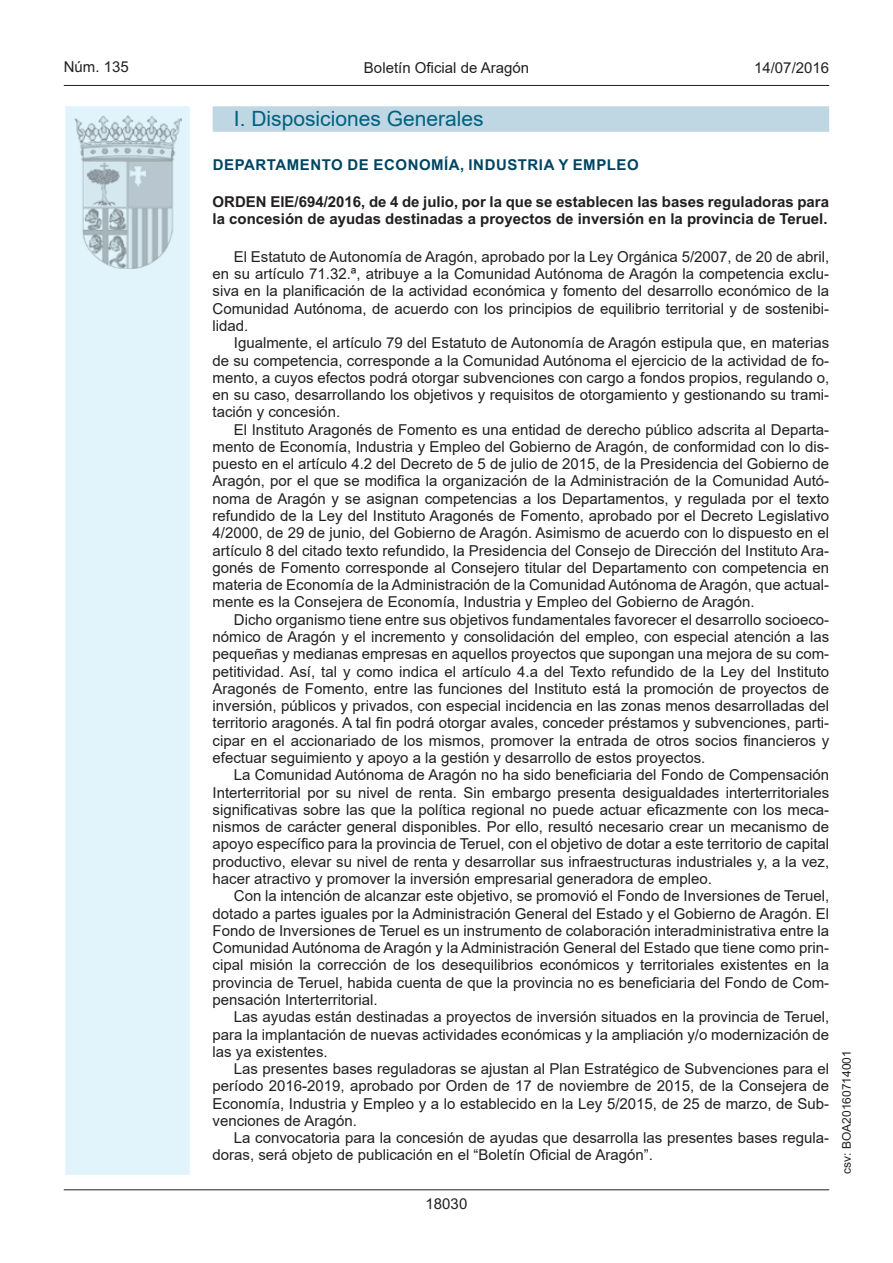
<style>
.page{position:relative;width:893px;height:1263px;background:#fff}
.page>*{position:absolute;margin:0;border:0;box-sizing:border-box;transform-origin:0 0}
.t1{font:21px "Arial MT2";color:#006180}
.t2{font:15px/17.2px "Arial MT2";color:#231f20;text-align:justify}
.t3{font:700 15px/16.5px "Arial";color:#231f20}
.t4{font:700 15px "Arial";letter-spacing:.035em;color:#004462}
.t5{font:15px "Arial";color:#231f20}
.t6{font:12px "Arial";color:#231f20}
</style>
<div class="page">
<hr style="left:64px;top:85px;width:765px;height:1px;background:#231f20">
<div style="left:64px;top:105px;width:127px;height:1071px;background:#e1f4fc;border:2px solid #fff"></div>
<img style="left:75px;top:115px;width:106px;height:153px">
<hr style="left:64px;top:1189px;width:765px;height:1px;background:#231f20">
<div style="left:213px;top:106px;width:616px;height:26px;background:#bfd6e3"></div>
<p class="t5" style="left:64px;top:57px;width:67px">Núm. 135</p>
<p class="t2" style="left:364px;top:59px;width:167px">Boletín Oficial de Aragón</p>
<p class="t5" style="left:754px;top:57px;width:77px">14/07/2016</p>
<h1 class="t1" style="left:234px;top:104px;width:251px">I. Disposiciones Generales</h1>
<p class="t4" style="left:213px;top:154px;width:427px">DEPARTAMENTO DE ECONOMÍA, INDUSTRIA Y EMPLEO</p>
<p class="t3" style="left:213px;top:194px;width:618px">ORDEN EIE/694/2016, de 4 de julio, por la que se establecen las bases reguladoras para la concesión de ayudas destinadas a proyectos de inversión en la provincia de Teruel.</p>
<p class="t2" style="left:213px;top:248px;width:618px;text-indent:21px">El Estatuto de Autonomía de Aragón, aprobado por la Ley Orgánica 5/2007, de 20 de abril, en su artículo 71.32.ª, atribuye a la Comunidad Autónoma de Aragón la competencia exclu&shy;siva en la planificación de la actividad económica y fomento del desarrollo económico de la Comunidad Autónoma, de acuerdo con los principios de equilibrio territorial y de sostenibi&shy;lidad.</p>
<p class="t2" style="left:213px;top:334px;width:618px;text-indent:21px">Igualmente, el artículo 79 del Estatuto de Autonomía de Aragón estipula que, en materias de su competencia, corresponde a la Comunidad Autónoma el ejercicio de la actividad de fo&shy;mento, a cuyos efectos podrá otorgar subvenciones con cargo a fondos propios, regulando o, en su caso, desarrollando los objetivos y requisitos de otorgamiento y gestionando su trami&shy;tación y concesión.</p>
<p class="t2" style="left:213px;top:421px;width:618px;text-indent:21px">El Instituto Aragonés de Fomento es una entidad de derecho público adscrita al Departa&shy;mento de Economía, Industria y Empleo del Gobierno de Aragón, de conformidad con lo dis&shy;puesto en el artículo 4.2 del Decreto de 5 de julio de 2015, de la Presidencia del Gobierno de Aragón, por el que se modifica la organización de la Administración de la Comunidad Autó&shy;noma de Aragón y se asignan competencias a los Departamentos, y regulada por el texto refundido de la Ley del Instituto Aragonés de Fomento, aprobado por el Decreto Legislativo 4/2000, de 29 de junio, del Gobierno de Aragón. Asimismo de acuerdo con lo dispuesto en el artículo 8 del citado texto refundido, la Presidencia del Consejo de Dirección del Instituto Ara&shy;gonés de Fomento corresponde al Consejero titular del Departamento con competencia en materia de Economía de la Administración de la Comunidad Autónoma de Aragón, que actual&shy;mente es la Consejera de Economía, Industria y Empleo del Gobierno de Aragón.</p>
<p class="t2" style="left:213px;top:611px;width:618px;text-indent:21px">Dicho organismo tiene entre sus objetivos fundamentales favorecer el desarrollo socioeco&shy;nómico de Aragón y el incremento y consolidación del empleo, con especial atención a las pequeñas y medianas empresas en aquellos proyectos que supongan una mejora de su com&shy;petitividad. Así, tal y como indica el artículo 4.a del Texto refundido de la Ley del Instituto Aragonés de Fomento, entre las funciones del Instituto está la promoción de proyectos de inversión, públicos y privados, con especial incidencia en las zonas menos desarrolladas del territorio aragonés. A tal fin podrá otorgar avales, conceder préstamos y subvenciones, parti&shy;cipar en el accionariado de los mismos, promover la entrada de otros socios financieros y efectuar seguimiento y apoyo a la gestión y desarrollo de estos proyectos.</p>
<p class="t2" style="left:213px;top:766px;width:618px;text-indent:21px">La Comunidad Autónoma de Aragón no ha sido beneficiaria del Fondo de Compensación Interterritorial por su nivel de renta. Sin embargo presenta desigualdades interterritoriales significativas sobre las que la política regional no puede actuar eficazmente con los meca&shy;nismos de carácter general disponibles. Por ello, resultó necesario crear un mecanismo de apoyo específico para la provincia de Teruel, con el objetivo de dotar a este territorio de capital productivo, elevar su nivel de renta y desarrollar sus infraestructuras industriales y, a la vez, hacer atractivo y promover la inversión empresarial generadora de empleo.</p>
<p class="t2" style="left:213px;top:887px;width:618px;text-indent:21px">Con la intención de alcanzar este objetivo, se promovió el Fondo de Inversiones de Teruel, dotado a partes iguales por la Administración General del Estado y el Gobierno de Aragón. El Fondo de Inversiones de Teruel es un instrumento de colaboración interadministrativa entre la Comunidad Autónoma de Aragón y la Administración General del Estado que tiene como prin&shy;cipal misión la corrección de los desequilibrios económicos y territoriales existentes en la provincia de Teruel, habida cuenta de que la provincia no es beneficiaria del Fondo de Com&shy;pensación Interterritorial.</p>
<p class="t2" style="left:213px;top:1008px;width:618px;text-indent:21px">Las ayudas están destinadas a proyectos de inversión situados en la provincia de Teruel, para la implantación de nuevas actividades económicas y la ampliación y/o modernización de las ya existentes.</p>
<p class="t2" style="left:213px;top:1060px;width:618px;text-indent:21px">Las presentes bases reguladoras se ajustan al Plan Estratégico de Subvenciones para el período 2016-2019, aprobado por Orden de 17 de noviembre de 2015, de la Consejera de Economía, Industria y Empleo y a lo establecido en la Ley 5/2015, de 25 de marzo, de Sub&shy;venciones de Aragón.</p>
<p class="t2" style="left:213px;top:1129px;width:618px;text-indent:21px">La convocatoria para la concesión de ayudas que desarrolla las presentes bases regula&shy;doras, será objeto de publicación en el “Boletín Oficial de Aragón”.</p>
<p class="t5" style="left:426px;top:1193px;width:43px">18030</p>
<p class="t6" style="left:838px;top:1174px;width:125px;rotate:-90deg">csv: BOA20160714001</p>
</div>
